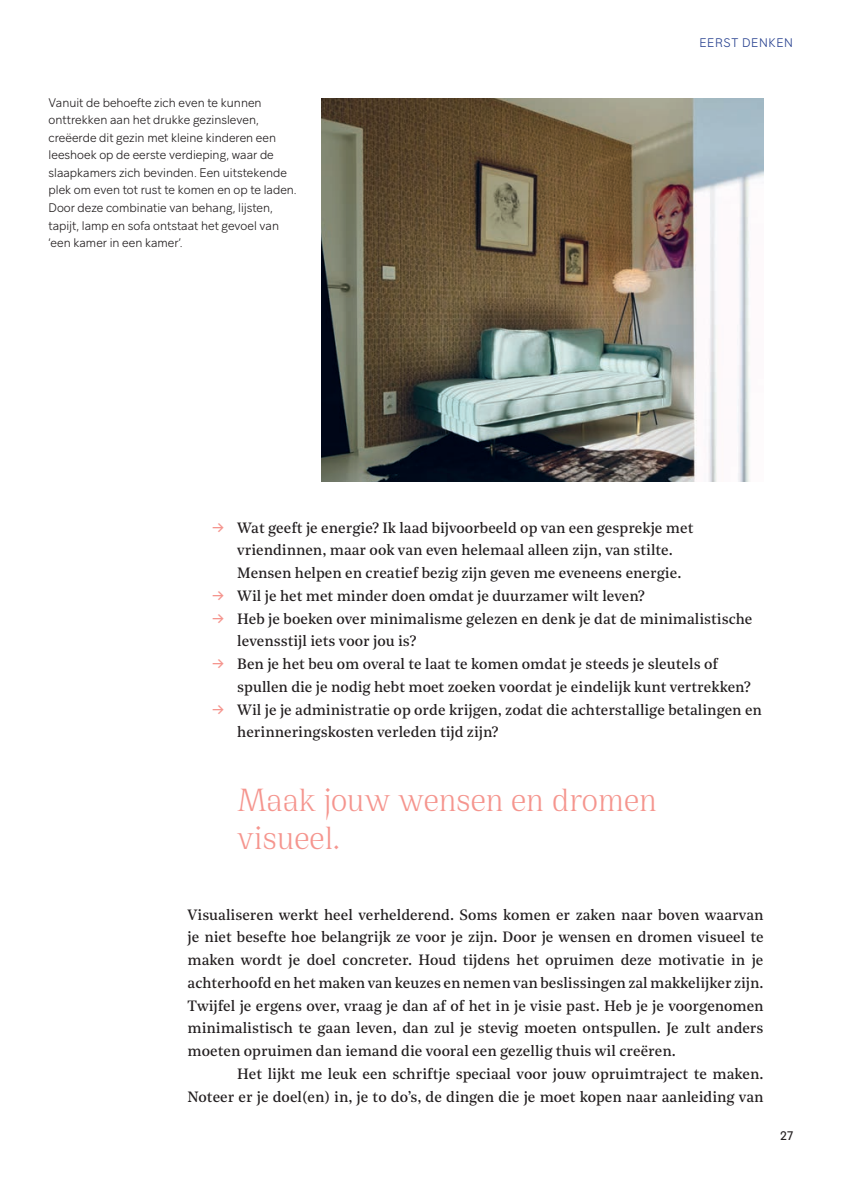
<style>
.page{position:relative;width:842px;height:1189px;background:#fff}
.page>*{position:absolute;margin:0;border:0;box-sizing:border-box;transform-origin:0 0}
.t1{font:300 35px/38.5px "Cirka";color:#f5958e}
.t2{font:14.88px/22.8px "Noe Text";color:#231f20}
.t3{font:300 12.25px/17.5px "Guillon";color:#231f20}
.t4{font:300 12.25px "Guillon";letter-spacing:.055em;color:#253f8e}
.t5{font:12.25px "Guillon";color:#231f20}
.s1{font-family:"Guillon";color:#f5958e}
</style>
<div class="page">
<img style="left:321px;top:98px;width:442px;height:383px">
<p class="t3" style="left:49px;top:94px;width:249px">Vanuit de behoefte zich even te kunnen onttrekken aan het drukke gezinsleven, creëerde dit gezin met kleine kinderen een leeshoek op de eerste verdieping, waar de slaapkamers zich bevinden. Een uitstekende plek om even tot rust te komen en op te laden.<br>Door deze combinatie van behang, lĳsten, tapĳt, lamp en sofa ontstaat het gevoel van ‘een kamer in een kamer’.</p>
<p class="t4" style="left:699px;top:35px;width:95px">EERST DENKEN</p>
<p class="t2" style="left:237px;top:515px;width:457px;text-indent:-25px"><span class="s1">→</span> Wat geeft je energie? Ik laad bijvoorbeeld op van een gesprekje met vriendinnen, maar ook van even helemaal alleen zijn, van stilte.<br>Mensen helpen en creatief bezig zijn geven me eveneens energie.</p>
<p class="t2" style="left:212px;top:583px;width:433px"><span class="s1">→</span> Wil je het met minder doen omdat je duurzamer wilt leven?</p>
<p class="t2" style="left:237px;top:606px;width:516px;text-indent:-25px"><span class="s1">→</span> Heb je boeken over minimalisme gelezen en denk je dat de minimalistische levensstijl iets voor jou is?</p>
<p class="t2" style="left:237px;top:652px;width:514px;text-indent:-25px"><span class="s1">→</span> Ben je het beu om overal te laat te komen omdat je steeds je sleutels of spullen die je nodig hebt moet zoeken voordat je eindelijk kunt vertrekken?</p>
<p class="t2" style="left:237px;top:697px;width:526px;text-indent:-25px"><span class="s1">→</span> Wil je je administratie op orde krijgen, zodat die achterstallige betalingen en herinneringskosten verleden tijd zijn?</p>
<h1 class="t1" style="left:237px;top:780px;width:421px">Maak jouw wensen en dromen visueel.</h1>
<p class="t2" style="left:187px;top:902px;width:577px;text-align:justify">Visualiseren werkt heel verhelderend. Soms komen er zaken naar boven waarvan je niet besefte hoe belangrijk ze voor je zijn. Door je wensen en dromen visueel te maken wordt je doel concreter. Houd tijdens het opruimen deze motivatie in je achterhoofd en het maken van keuzes en nemen van beslissingen zal makkelijker zijn.<br>Twijfel je ergens over, vraag je dan af of het in je visie past. Heb je je voorgenomen minimalistisch te gaan leven, dan zul je stevig moeten ontspullen. Je zult anders moeten opruimen dan iemand die vooral een gezellig thuis wil creëren.</p>
<p class="t2" style="left:187px;top:1061px;width:577px;text-align:right">Het lijkt me leuk een schriftje speciaal voor jouw opruimtraject te maken.<br>Noteer er je doel(en) in, je to do’s, de dingen die je moet kopen naar aanleiding van</p>
<p class="t5" style="left:780px;top:1128px;width:14px">27</p>
</div>
